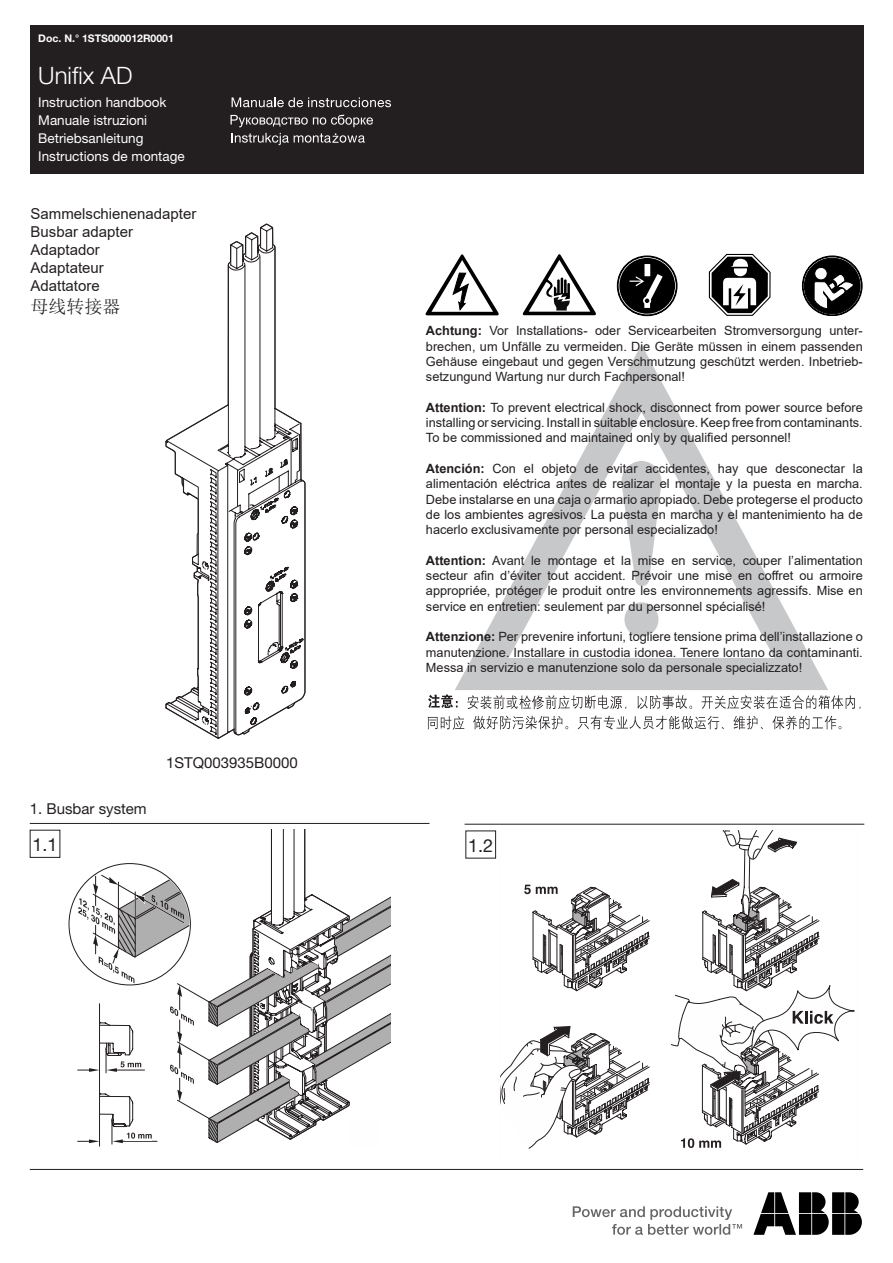
<style>
.page{position:relative;width:893px;height:1263px;background:#fff}
.page>*{position:absolute;margin:0;border:0;box-sizing:border-box;transform-origin:0 0}
.t1{font:300 24px "Helvetica Neue";color:#fff}
.t2{font:18px "Helvetica Neue";color:#231f20}
.t3{font:18px "Sim Sun";color:#231f20}
.t4{font:15px "Arial";color:#231f20}
.t5{font:15px "Helvetica Neue";color:#231f20}
.t6{font:13.5px "Helvetica Neue";color:#fff}
.t7{font:12.75px/15.3px "Arial";color:#231f20;text-align:justify}
.t8{font:700 10.5px "Helvetica Neue";color:#fff}
.s1{font-weight:700}
</style>
<div class="page">
<div style="left:30px;top:26px;width:833px;height:148px;background:#231f20"></div>
<hr style="left:30px;top:1169px;width:833px;height:1px;background:#231f20">
<svg style="left:232px;top:97px;width:159px;height:10px"></svg>
<svg style="left:230px;top:115px;width:143px;height:12px"></svg>
<svg style="left:232px;top:133px;width:133px;height:12px"></svg>
<svg style="left:573px;top:1206px;width:169px;height:29px"></svg>
<svg style="left:753px;top:1192px;width:109px;height:43px"></svg>
<hr style="left:465px;top:824px;width:399px;height:1px;background:#231f20">
<hr style="left:30px;top:823px;width:399px;height:1px;background:#231f20">
<svg style="left:165px;top:223px;width:141px;height:516px"></svg>
<svg style="left:243px;top:247px;width:32px;height:17px"></svg>
<svg style="left:455px;top:345px;width:373px;height:345px"></svg>
<div style="left:624px;top:602px;width:34px;height:35px;background:#c7c8ca;border-radius:50%"></div>
<svg style="left:620px;top:461px;width:43px;height:125px"></svg>
<svg style="left:473px;top:716px;width:95px;height:13px"></svg>
<svg style="left:578px;top:716px;width:146px;height:13px"></svg>
<svg style="left:733px;top:716px;width:30px;height:13px"></svg>
<svg style="left:772px;top:716px;width:69px;height:14px"></svg>
<svg style="left:428px;top:716px;width:36px;height:14px"></svg>
<svg style="left:428px;top:694px;width:30px;height:14px"></svg>
<svg style="left:467px;top:695px;width:159px;height:14px"></svg>
<svg style="left:637px;top:695px;width:55px;height:14px"></svg>
<svg style="left:702px;top:695px;width:159px;height:14px"></svg>
<svg style="left:708px;top:253px;width:63px;height:63px"></svg>
<svg style="left:522px;top:254px;width:74px;height:61px"></svg>
<svg style="left:425px;top:254px;width:74px;height:61px"></svg>
<svg style="left:617px;top:256px;width:60px;height:60px"></svg>
<svg style="left:802px;top:256px;width:60px;height:60px"></svg>
<svg style="left:68px;top:829px;width:322px;height:318px"></svg>
<svg style="left:498px;top:830px;width:357px;height:319px"></svg>
<p class="t8" style="left:38px;top:32px;width:137px">Doc. N.° 1STS000012R0001</p>
<p class="t1" style="left:38px;top:60px;width:96px">Unifix AD</p>
<p class="t6" style="left:38px;top:94px;width:130px">Instruction handbook</p>
<p class="t6" style="left:38px;top:112px;width:110px">Manuale istruzioni</p>
<p class="t6" style="left:38px;top:130px;width:107px">Betriebsanleitung</p>
<p class="t6" style="left:38px;top:148px;width:148px">Instructions de montage</p>
<p class="t4" style="left:31px;top:204px;width:167px">Sammelschienenadapter</p>
<p class="t4" style="left:31px;top:222px;width:104px">Busbar adapter</p>
<p class="t4" style="left:31px;top:240px;width:71px">Adaptador</p>
<p class="t4" style="left:31px;top:258px;width:75px">Adaptateur</p>
<p class="t4" style="left:31px;top:276px;width:71px">Adattatore</p>
<p class="t3" style="left:31px;top:297px;width:91px">母线转接器</p>
<p class="t5" style="left:30px;top:800px;width:118px">1. Busbar system</p>
<p class="t5" style="left:166px;top:754px;width:133px">1STQ003935B0000</p>
<p class="t7" style="left:426px;top:323px;width:438px"><span class="s1">Achtung:</span> Vor Installations- oder Servicearbeiten Stromversorgung unter&shy;brechen, um Unfälle zu vermeiden. Die Geräte müssen in einem passenden Gehäuse eingebaut und gegen Verschmutzung geschützt werden. Inbetrieb&shy;setzungund Wartung nur durch Fachpersonal!</p>
<p class="t7" style="left:426px;top:400px;width:438px"><span class="s1">Attention:</span> To prevent electrical shock, disconnect from power source before installing or servicing. Install in suitable enclosure. Keep free from contaminants.<br>To be commissioned and maintained only by qualified personnel!</p>
<p class="t7" style="left:426px;top:461px;width:438px"><span class="s1">Atención:</span> Con el objeto de evitar accidentes, hay que desconectar la alimentación eléctrica antes de realizar el montaje y la puesta en marcha.<br>Debe instalarse en una caja o armario apropiado. Debe protegerse el producto de los ambientes agresivos. La puesta en marcha y el mantenimiento ha de hacerlo exclusivamente por personal especializado!</p>
<p class="t7" style="left:426px;top:553px;width:438px"><span class="s1">Attention:</span> Avant le montage et la mise en service, couper l’alimentation secteur afin d’éviter tout accident. Prévoir une mise en coffret ou armoire appropriée, protéger le produit ontre les environnements agressifs. Mise en service en entretien: seulement par du personnel spécialisé!</p>
<p class="t7" style="left:426px;top:629px;width:438px"><span class="s1">Attenzione:</span> Per prevenire infortuni, togliere tensione prima dell’installazione o manutenzione. Installare in custodia idonea. Tenere lontano da contaminanti.<br>Messa in servizio e manutenzione solo da personale specializzato!</p>
<p class="t2" style="left:33px;top:834px;width:27px">1.1</p>
<p class="t2" style="left:468px;top:834px;width:27px">1.2</p>
</div>
